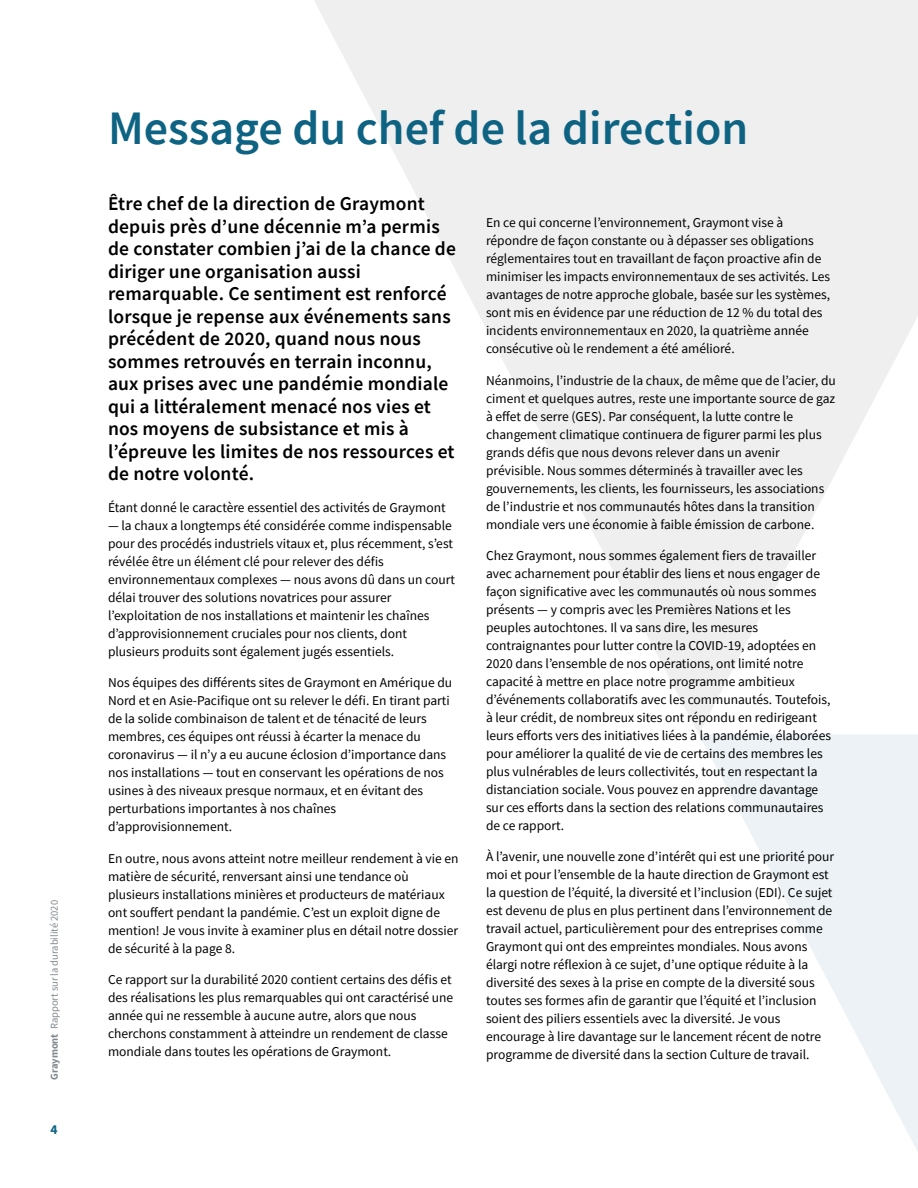
<style>
.page{position:relative;width:918px;height:1188px;background:#fff}
.page>*{position:absolute;margin:0;border:0;box-sizing:border-box;transform-origin:0 0}
.t1{font:600 48px "Source Sans Pro";color:#0e6383}
.t2{font:600 19.5px/22.5px "Source Sans Pro";letter-spacing:.01em;color:#000}
.t3{font:13.5px/18px "Source Sans Pro";color:#000}
.t4{font:700 13.5px "Source Sans Pro";color:#0e6383}
.t5{font:10.5px "Source Sans Pro";color:#81898e}
.s1{font-weight:700}
</style>
<div class="page">
<svg style="left:314px;top:0;width:604px;height:734px;fill:#efeff0"></svg>
<svg style="left:699px;top:734px;width:219px;height:418px;fill:#f2f7f8"></svg>
<p class="t5" style="left:48px;top:1080px;width:181px;rotate:-90deg"><span class="s1">Graymont</span> Rapport sur la durabilité 2020</p>
<p class="t4" style="left:50px;top:1120px;width:9px">4</p>
<h1 class="t1" style="left:108px;top:97px;width:642px">Message du chef de la direction</h1>
<p class="t2" style="left:108px;top:192px;width:349px">Être chef de la direction de Graymont depuis près d’une décennie m’a permis de constater combien j’ai de la chance de diriger une organisation aussi remarquable. Ce sentiment est renforcé lorsque je repense aux événements sans précédent de 2020, quand nous nous sommes retrouvés en terrain inconnu, aux prises avec une pandémie mondiale qui a littéralement menacé nos vies et nos moyens de subsistance et mis à l’épreuve les limites de nos ressources et de notre volonté.</p>
<p class="t3" style="left:108px;top:498px;width:339px">Étant donné le caractère essentiel des activités de Graymont</p>
<p class="t3" style="left:108px;top:516px;width:349px">— la chaux a longtemps été considérée comme indispensable pour des procédés industriels vitaux et, plus récemment, s’est révélée être un élément clé pour relever des défis environnementaux complexes — nous avons dû dans un court délai trouver des solutions novatrices pour assurer l’exploitation de nos installations et maintenir les chaînes d’approvisionnement cruciales pour nos clients, dont plusieurs produits sont également jugés essentiels.</p>
<p class="t3" style="left:108px;top:674px;width:346px">Nos équipes des différents sites de Graymont en Amérique du Nord et en Asie-Pacifique ont su relever le défi. En tirant parti de la solide combinaison de talent et de ténacité de leurs membres, ces équipes ont réussi à écarter la menace du coronavirus — il n’y a eu aucune éclosion d’importance dans nos installations — tout en conservant les opérations de nos usines à des niveaux presque normaux, et en évitant des perturbations importantes à nos chaînes d’approvisionnement.</p>
<p class="t3" style="left:108px;top:849px;width:352px">En outre, nous avons atteint notre meilleur rendement à vie en matière de sécurité, renversant ainsi une tendance où plusieurs installations minières et producteurs de matériaux ont souffert pendant la pandémie. C’est un exploit digne de mention! Je vous invite à examiner plus en détail notre dossier de sécurité à la page 8.</p>
<p class="t3" style="left:108px;top:971px;width:347px">Ce rapport sur la durabilité 2020 contient certains des défis et des réalisations les plus remarquables qui ont caractérisé une année qui ne ressemble à aucune autre, alors que nous cherchons constamment à atteindre un rendement de classe mondiale dans toutes les opérations de Graymont.</p>
<p class="t3" style="left:486px;top:214px;width:346px">En ce qui concerne l’environnement, Graymont vise à répondre de façon constante ou à dépasser ses obligations réglementaires tout en travaillant de façon proactive afin de minimiser les impacts environnementaux de ses activités. Les avantages de notre approche globale, basée sur les systèmes, sont mis en évidence par une réduction de 12 % du total des incidents environnementaux en 2020, la quatrième année consécutive où le rendement a été amélioré.</p>
<p class="t3" style="left:486px;top:371px;width:351px">Néanmoins, l’industrie de la chaux, de même que de l’acier, du ciment et quelques autres, reste une importante source de gaz à effet de serre (GES). Par conséquent, la lutte contre le changement climatique continuera de figurer parmi les plus grands défis que nous devons relever dans un avenir prévisible. Nous sommes déterminés à travailler avec les gouvernements, les clients, les fournisseurs, les associations de l’industrie et nos communautés hôtes dans la transition mondiale vers une économie à faible émission de carbone.</p>
<p class="t3" style="left:486px;top:546px;width:347px">Chez Graymont, nous sommes également fiers de travailler avec acharnement pour établir des liens et nous engager de façon significative avec les communautés où nous sommes présents — y compris avec les Premières Nations et les peuples autochtones. Il va sans dire, les mesures contraignantes pour lutter contre la COVID-19, adoptées en 2020 dans l’ensemble de nos opérations, ont limité notre capacité à mettre en place notre programme ambitieux d’événements collaboratifs avec les communautés. Toutefois, à leur crédit, de nombreux sites ont répondu en redirigeant leurs efforts vers des initiatives liées à la pandémie, élaborées pour améliorer la qualité de vie de certains des membres les plus vulnérables de leurs collectivités, tout en respectant la distanciation sociale. Vous pouvez en apprendre davantage sur ces efforts dans la section des relations communautaires de ce rapport.</p>
<p class="t3" style="left:486px;top:848px;width:350px">À l’avenir, une nouvelle zone d’intérêt qui est une priorité pour moi et pour l’ensemble de la haute direction de Graymont est la question de l’équité, la diversité et l’inclusion (EDI). Ce sujet est devenu de plus en plus pertinent dans l’environnement de travail actuel, particulièrement pour des entreprises comme Graymont qui ont des empreintes mondiales. Nous avons élargi notre réflexion à ce sujet, d’une optique réduite à la diversité des sexes à la prise en compte de la diversité sous toutes ses formes afin de garantir que l’équité et l’inclusion soient des piliers essentiels avec la diversité. Je vous encourage à lire davantage sur le lancement récent de notre programme de diversité dans la section Culture de travail.</p>
</div>
